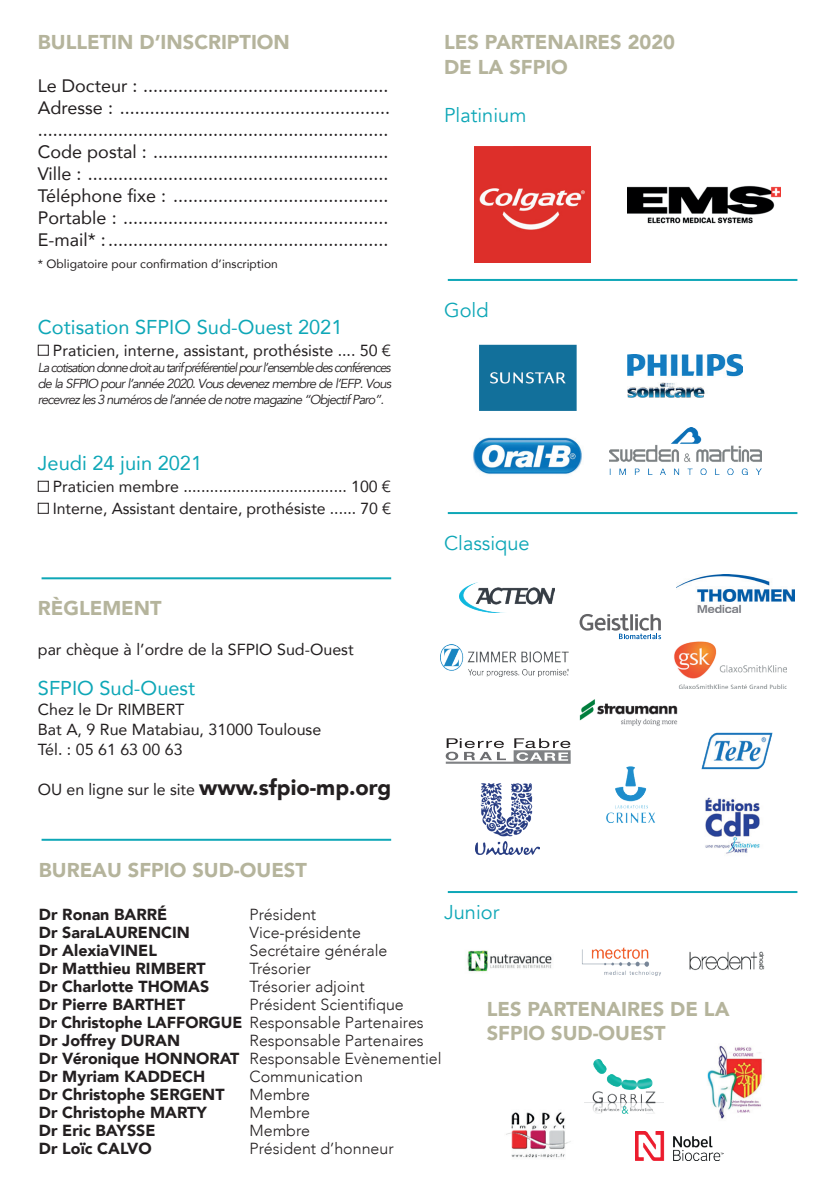
<style>
.page{position:relative;width:840px;height:1191px;background:#fff}
.page>*{position:absolute;margin:0;border:0;box-sizing:border-box;transform-origin:0 0}
.t1{font:900 20px "Avenir";color:#b5b49c}
.t2{font:20px "Avenir";color:#0ea7b7}
.t3{font:20px "Avenir";color:#0ea7b7}
.t4{font:18px/22px "Avenir";color:#231f20}
.t5{font:16px "Avenir";color:#231f20}
.t6{font:900 16px "Avenir";color:#231f20}
.t7{font:300 16px "Avenir";color:#231f20}
.t8{font:italic 13px/16px "Avenir";letter-spacing:-.07em;color:#231f20;text-align:justify;scale:.96 1}
.t9{font:12px "Avenir";color:#231f20}
.s1{font-weight:900;font-size:22px}
</style>
<div class="page">
<img style="left:584px;top:1059px;width:79px;height:54px">
<img style="left:707px;top:1045px;width:55px;height:74px">
<img style="left:506px;top:1112px;width:65px;height:46px">
<img style="left:635px;top:1131px;width:88px;height:29px">
<hr style="left:447px;top:279px;width:350px;height:2px;background:#0ea7b7">
<hr style="left:447px;top:512px;width:350px;height:2px;background:#0ea7b7">
<hr style="left:447px;top:891px;width:350px;height:2px;background:#0ea7b7">
<img style="left:479px;top:344px;width:97px;height:67px">
<img style="left:473px;top:437px;width:109px;height:38px">
<img style="left:474px;top:147px;width:116px;height:116px">
<img style="left:627px;top:355px;width:115px;height:42px">
<img style="left:627px;top:185px;width:153px;height:39px">
<img style="left:609px;top:428px;width:151px;height:46px">
<img style="left:689px;top:951px;width:76px;height:20px">
<img style="left:467px;top:950px;width:85px;height:22px">
<img style="left:582px;top:947px;width:79px;height:29px">
<img style="left:676px;top:575px;width:118px;height:37px">
<svg style="left:445px;top:738px;width:125px;height:25px"></svg>
<img style="left:459px;top:582px;width:95px;height:30px">
<img style="left:674px;top:641px;width:112px;height:47px">
<img style="left:705px;top:797px;width:55px;height:57px">
<svg style="left:579px;top:614px;width:81px;height:25px"></svg>
<img style="left:579px;top:699px;width:99px;height:27px">
<img style="left:440px;top:645px;width:128px;height:32px">
<img style="left:606px;top:766px;width:49px;height:57px">
<img style="left:701px;top:732px;width:72px;height:38px">
<img style="left:475px;top:783px;width:64px;height:71px">
<div style="left:38px;top:345px;width:11px;height:10px;border:1px solid #231f20"></div>
<div style="left:38px;top:481px;width:11px;height:10px;border:1px solid #231f20"></div>
<div style="left:38px;top:503px;width:11px;height:10px;border:1px solid #231f20"></div>
<hr style="left:42px;top:838px;width:349px;height:2px;background:#0ea7b7">
<hr style="left:42px;top:577px;width:349px;height:2px;background:#0ea7b7">
<p class="t1" style="left:38px;top:25px;width:253px">BULLETIN D’INSCRIPTION</p>
<p class="t4" style="left:38px;top:74px;width:352px">Le Docteur : .................................................</p>
<p class="t4" style="left:38px;top:96px;width:354px">Adresse : ...................................................... ......................................................................</p>
<p class="t4" style="left:38px;top:140px;width:352px">Code postal : ...............................................</p>
<p class="t4" style="left:38px;top:162px;width:352px">Ville : ............................................................</p>
<p class="t4" style="left:38px;top:184px;width:352px">Téléphone fixe : ...........................................</p>
<p class="t4" style="left:38px;top:206px;width:352px">Portable : .....................................................</p>
<p class="t4" style="left:38px;top:228px;width:352px">E-mail* :........................................................</p>
<p class="t9" style="left:38px;top:254px;width:241px">* Obligatoire pour confirmation d’inscription</p>
<p class="t2" style="left:38px;top:310px;width:306px">Cotisation SFPIO Sud-Ouest 2021</p>
<p class="t5" style="left:53px;top:337px;width:339px">Praticien, interne, assistant, prothésiste .... 50 €</p>
<p class="t8" style="left:38px;top:359px;width:369px">La cotisation donne droit au tarif préférentiel pour l’ensemble des conférences de la SFPIO pour l’année 2020. Vous devenez membre de l’EFP. Vous recevrez les 3 numéros de l’année de notre magazine “Objectif Paro”.</p>
<p class="t2" style="left:38px;top:446px;width:166px">Jeudi 24 juin 2021</p>
<p class="t5" style="left:53px;top:473px;width:340px">Praticien membre ..................................... 100 €</p>
<p class="t5" style="left:53px;top:495px;width:340px">Interne, Assistant dentaire, prothésiste ...... 70 €</p>
<p class="t1" style="left:38px;top:591px;width:125px">RÈGLEMENT</p>
<p class="t5" style="left:38px;top:637px;width:317px">par chèque à l’ordre de la SFPIO Sud-Ouest</p>
<p class="t2" style="left:38px;top:672px;width:159px">SFPIO Sud-Ouest</p>
<p class="t5" style="left:38px;top:697px;width:148px">Chez le Dr RIMBERT</p>
<p class="t5" style="left:38px;top:717px;width:285px">Bat A, 9 Rue Matabiau, 31000 Toulouse</p>
<p class="t5" style="left:38px;top:737px;width:146px">Tél. : 05 61 63 00 63</p>
<p class="t5" style="left:38px;top:777px;width:354px">OU en ligne sur le site <span class="s1">www.sfpio-mp.org</span></p>
<p class="t1" style="left:39px;top:852px;width:269px">BUREAU SFPIO SUD-OUEST</p>
<p class="t1" style="left:444px;top:25px;width:232px">LES PARTENAIRES 2020</p>
<p class="t1" style="left:444px;top:49px;width:125px">DE LA SFPIO</p>
<p class="t3" style="left:444px;top:104px;width:84px">Platinium</p>
<p class="t3" style="left:444px;top:298px;width:46px">Gold</p>
<p class="t3" style="left:444px;top:531px;width:87px">Classique</p>
<p class="t6" style="left:39px;top:900px;width:130px">Dr Ronan BARRÉ</p>
<p class="t3" style="left:444px;top:900px;width:57px">Junior</p>
<p class="t6" style="left:39px;top:918px;width:152px">Dr SaraLAURENCIN</p>
<p class="t6" style="left:39px;top:936px;width:119px">Dr AlexiaVINEL</p>
<p class="t6" style="left:39px;top:954px;width:168px">Dr Matthieu RIMBERT</p>
<p class="t6" style="left:39px;top:972px;width:172px">Dr Charlotte THOMAS</p>
<p class="t6" style="left:39px;top:990px;width:148px">Dr Pierre BARTHET</p>
<p class="t6" style="left:39px;top:1008px;width:205px">Dr Christophe LAFFORGUE</p>
<p class="t6" style="left:39px;top:1026px;width:143px">Dr Joffrey DURAN</p>
<p class="t6" style="left:39px;top:1044px;width:202px">Dr Véronique HONNORAT</p>
<p class="t6" style="left:39px;top:1062px;width:168px">Dr Myriam KADDECH</p>
<p class="t6" style="left:39px;top:1080px;width:187px">Dr Christophe SERGENT</p>
<p class="t6" style="left:39px;top:1098px;width:169px">Dr Christophe MARTY</p>
<p class="t6" style="left:39px;top:1116px;width:118px">Dr Eric BAYSSE</p>
<p class="t6" style="left:39px;top:1134px;width:114px">Dr Loïc CALVO</p>
<p class="t7" style="left:249px;top:904px;width:68px">Président</p>
<p class="t7" style="left:249px;top:922px;width:113px">Vice-présidente</p>
<p class="t7" style="left:249px;top:940px;width:139px">Secrétaire générale</p>
<p class="t7" style="left:249px;top:958px;width:63px">Trésorier</p>
<p class="t7" style="left:249px;top:976px;width:117px">Trésorier adjoint</p>
<p class="t7" style="left:249px;top:994px;width:156px">Président Scientifique</p>
<p class="t7" style="left:249px;top:1012px;width:175px">Responsable Partenaires</p>
<p class="t7" style="left:249px;top:1030px;width:175px">Responsable Partenaires</p>
<p class="t7" style="left:249px;top:1048px;width:193px">Responsable Evènementiel</p>
<p class="t7" style="left:249px;top:1066px;width:115px">Communication</p>
<p class="t7" style="left:249px;top:1084px;width:62px">Membre</p>
<p class="t7" style="left:249px;top:1102px;width:62px">Membre</p>
<p class="t7" style="left:249px;top:1120px;width:62px">Membre</p>
<p class="t7" style="left:249px;top:1138px;width:146px">Président d’honneur</p>
<p class="t1" style="left:486px;top:992px;width:244px">LES PARTENAIRES DE LA</p>
<p class="t1" style="left:486px;top:1016px;width:180px">SFPIO SUD-OUEST</p>
</div>
